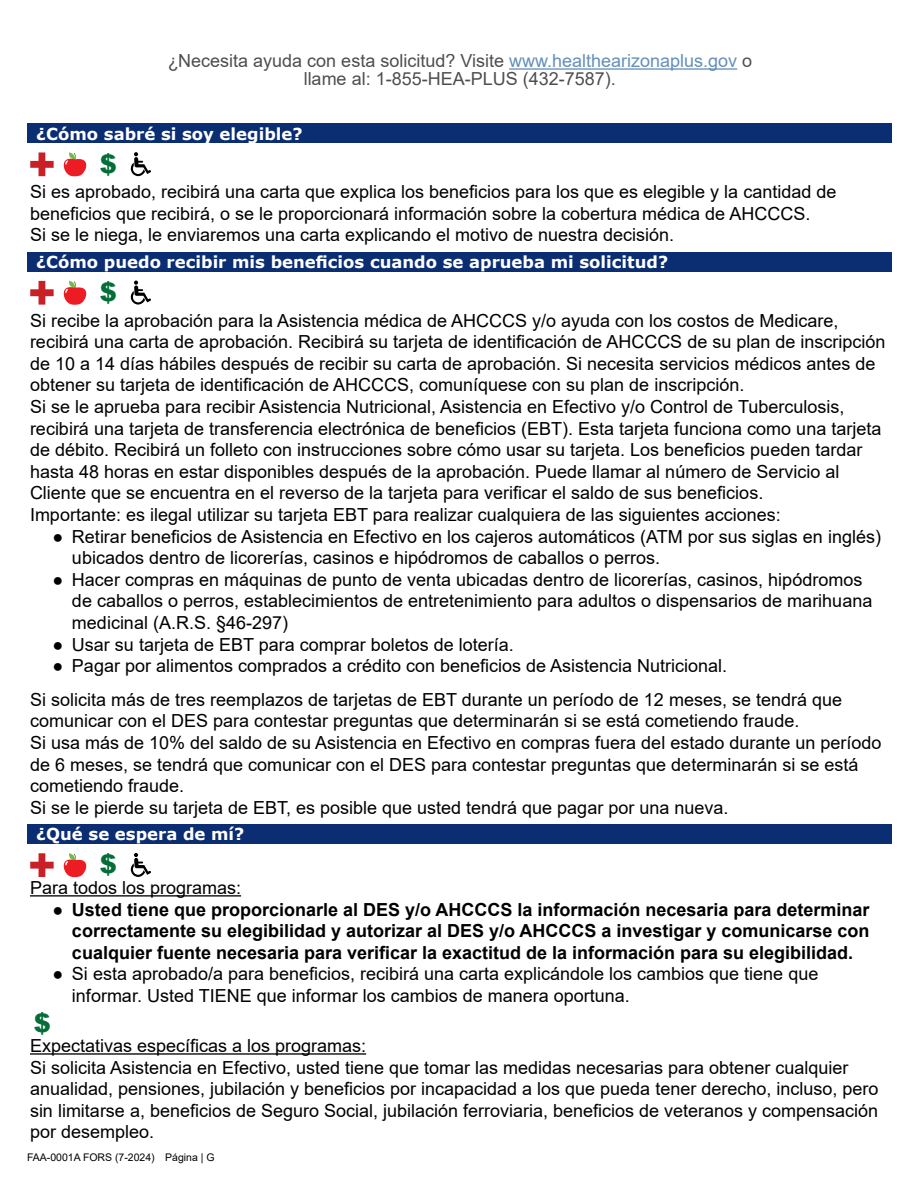
<style>
.page{position:relative;width:918px;height:1188px;background:#fff}
.page>*{position:absolute;margin:0;border:0;box-sizing:border-box;transform-origin:0 0}
.t1{font:900 25.5px "Arial";color:#046d38}
.t2{font:18px/21.6px "Arial";color:#000}
.t3{font:700 18px/21.6px "Arial";color:#000;text-align:justify}
.t4{font:700 16.5px "Verdana";color:#fff}
.t5{font:10.5px "Arial";color:#000}
.s1{color:#215e9e}
.s2{font-weight:400}
</style>
<div class="page">
<hr style="left:509px;top:68px;width:228px;height:2px;background:#215e9e">
<hr style="left:30px;top:895px;width:211px;height:2px;background:#000">
<hr style="left:30px;top:1053px;width:336px;height:2px;background:#000">
<div style="left:27px;top:124px;width:865px;height:19px;background:#0b2d72"></div>
<svg style="left:30px;top:152px;width:24px;height:24px"></svg>
<svg style="left:64px;top:152px;width:22px;height:24px"></svg>
<svg style="left:131px;top:152px;width:20px;height:24px"></svg>
<div style="left:27px;top:252px;width:865px;height:19px;background:#0b2d72"></div>
<svg style="left:30px;top:281px;width:24px;height:24px"></svg>
<svg style="left:64px;top:281px;width:22px;height:24px"></svg>
<svg style="left:131px;top:281px;width:20px;height:24px"></svg>
<div style="left:27px;top:824px;width:865px;height:20px;background:#0b2d72"></div>
<svg style="left:30px;top:853px;width:24px;height:24px"></svg>
<svg style="left:64px;top:853px;width:22px;height:24px"></svg>
<svg style="left:131px;top:853px;width:20px;height:24px"></svg>
<p class="t2" style="left:167px;top:52px;width:586px;line-height:18px;text-align:center">¿Necesita ayuda con esta solicitud? Visite <span class="s1">www.healthearizonaplus.gov</span> o llame al: 1-855-HEA-PLUS (432-7587).</p>
<p class="t4" style="left:36px;top:122px;width:268px">¿Cómo sabré si soy elegible?</p>
<h1 class="t1" style="left:100px;top:145px;width:19px">$</h1>
<p class="t2" style="left:30px;top:181px;width:808px">Si es aprobado, recibirá una carta que explica los beneficios para los que es elegible y la cantidad de beneficios que recibirá, o se le proporcionará información sobre la cobertura médica de AHCCCS.<br>Si se le niega, le enviaremos una carta explicando el motivo de nuestra decisión.</p>
<p class="t4" style="left:36px;top:250px;width:634px">¿Cómo puedo recibir mis beneficios cuando se aprueba mi solicitud?</p>
<h1 class="t1" style="left:100px;top:273px;width:19px">$</h1>
<p class="t2" style="left:30px;top:309px;width:857px">Si recibe la aprobación para la Asistencia médica de AHCCCS y/o ayuda con los costos de Medicare, recibirá una carta de aprobación. Recibirá su tarjeta de identificación de AHCCCS de su plan de inscripción de 10 a 14 días hábiles después de recibir su carta de aprobación. Si necesita servicios médicos antes de obtener su tarjeta de identificación de AHCCCS, comuníquese con su plan de inscripción.<br>Si se le aprueba para recibir Asistencia Nutricional, Asistencia en Efectivo y/o Control de Tuberculosis, recibirá una tarjeta de transferencia electrónica de beneficios (EBT). Esta tarjeta funciona como una tarjeta de débito. Recibirá un folleto con instrucciones sobre cómo usar su tarjeta. Los beneficios pueden tardar hasta 48 horas en estar disponibles después de la aprobación. Puede llamar al número de Servicio al Cliente que se encuentra en el reverso de la tarjeta para verificar el saldo de sus beneficios.<br>Importante: es ilegal utilizar su tarjeta EBT para realizar cualquiera de las siguientes acciones:</p>
<p class="t2" style="left:72px;top:525px;width:811px;text-indent:-19px">● Retirar beneficios de Asistencia en Efectivo en los cajeros automáticos (ATM por sus siglas en inglés) ubicados dentro de licorerías, casinos e hipódromos de caballos o perros.</p>
<p class="t2" style="left:72px;top:569px;width:802px;text-indent:-19px">● Hacer compras en máquinas de punto de venta ubicadas dentro de licorerías, casinos, hipódromos de caballos o perros, establecimientos de entretenimiento para adultos o dispensarios de marihuana medicinal (A.R.S. §46-297)</p>
<p class="t2" style="left:53px;top:633px;width:463px">● Usar su tarjeta de EBT para comprar boletos de lotería.</p>
<p class="t2" style="left:30px;top:649px;width:814px;line-height:33.6px;text-indent:22px">● Pagar por alimentos comprados a crédito con beneficios de Asistencia Nutricional.<br>Si solicita más de tres reemplazos de tarjetas de EBT durante un período de 12 meses, se tendrá que</p>
<p class="t2" style="left:30px;top:710px;width:853px">comunicar con el DES para contestar preguntas que determinarán si se está cometiendo fraude.<br>Si usa más de 10% del saldo de su Asistencia en Efectivo en compras fuera del estado durante un período de 6 meses, se tendrá que comunicar con el DES para contestar preguntas que determinarán si se está cometiendo fraude.<br>Si se le pierde su tarjeta de EBT, es posible que usted tendrá que pagar por una nueva.</p>
<p class="t4" style="left:36px;top:823px;width:210px">¿Qué se espera de mí?</p>
<h1 class="t1" style="left:100px;top:846px;width:19px">$</h1>
<p class="t2" style="left:30px;top:877px;width:213px">Para todos los programas:</p>
<p class="t3" style="left:72px;top:899px;width:799px;text-indent:-19px"><span class="s2">●</span> Usted tiene que proporcionarle al DES y/o AHCCCS la información necesaria para determinar correctamente su elegibilidad y autorizar al DES y/o AHCCCS a investigar y comunicarse con cualquier fuente necesaria para verificar la exactitud de la información para su elegibilidad.</p>
<p class="t2" style="left:72px;top:963px;width:748px;text-indent:-19px">● Si esta aprobado/a para beneficios, recibirá una carta explicándole los cambios que tiene que informar. Usted TIENE que informar los cambios de manera oportuna.</p>
<h1 class="t1" style="left:34px;top:1004px;width:19px">$</h1>
<p class="t2" style="left:30px;top:1035px;width:850px">Expectativas específicas a los programas:<br>Si solicita Asistencia en Efectivo, usted tiene que tomar las medidas necesarias para obtener cualquier anualidad, pensiones, jubilación y beneficios por incapacidad a los que pueda tener derecho, incluso, pero sin limitarse a, beneficios de Seguro Social, jubilación ferroviaria, beneficios de veteranos y compensación por desempleo.</p>
<p class="t5" style="left:27px;top:1150px;width:189px">FAA-0001A FORS (7-2024) Página | G</p>
</div>
